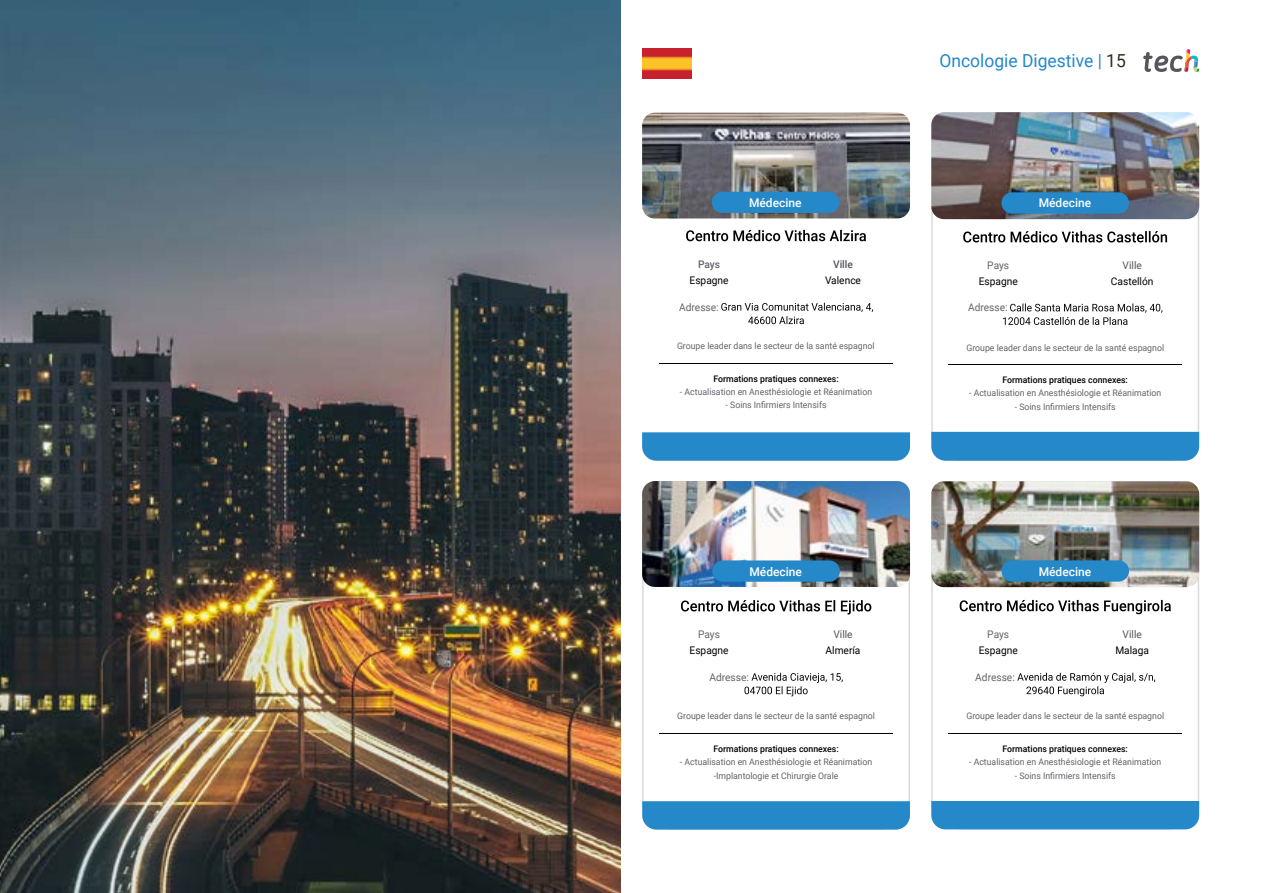
<style>
.page{position:relative;width:1263px;height:893px;background:#fff}
.page>*{position:absolute;margin:0;border:0;box-sizing:border-box;transform-origin:0 0}
.t1{font:18px "Roboto";color:#2488c9}
.t2{font:500 12px "Roboto";color:#fff}
.t3{font:10.5px "Roboto";color:#000}
.t4{font:10.5px "Roboto";color:#61646a}
.t5{font:10.5px "Roboto";color:#52555b}
.t6{font:500 10.5px "Roboto";color:#52555b}
.t7{font:500 10.5px "Roboto";color:#61646a}
.t8{font:9px/13.2px "Roboto";color:#61646a;text-align:center}
.t9{font:500 9px "Roboto";color:#000}
.s1{color:#312e20}
</style>
<div class="page">
<img style="left:642px;top:49px;width:49px;height:30px">
<svg style="left:1143px;top:49px;width:56px;height:23px"></svg>
<img style="left:0;top:0;width:621px;height:893px">
<img style="left:642px;top:113px;width:268px;height:105px">
<div style="left:712px;top:192px;width:127px;height:21px;background:#2488c9;border-radius:11px"></div>
<svg style="left:642px;top:432px;width:268px;height:29px;background:#2a8bca"></svg>
<hr style="left:659px;top:363px;width:234px;height:1px;background:#000">
<svg style="left:686px;top:230px;width:180px;height:11px"></svg>
<svg style="left:721px;top:303px;width:152px;height:21px"></svg>
<svg style="left:931px;top:125px;width:269px;height:323px"></svg>
<img style="left:931px;top:112px;width:268px;height:107px">
<div style="left:1001px;top:192px;width:128px;height:22px;background:#2488c9;border-radius:11px"></div>
<div style="left:931px;top:432px;width:268px;height:29px;background:#2488c9"></div>
<hr style="left:948px;top:364px;width:234px;height:1px;background:#000">
<svg style="left:1003px;top:303px;width:159px;height:22px"></svg>
<svg style="left:963px;top:231px;width:204px;height:11px"></svg>
<svg style="left:642px;top:548px;width:269px;height:253px"></svg>
<img style="left:642px;top:481px;width:268px;height:106px">
<div style="left:712px;top:560px;width:128px;height:22px;background:#2488c9;border-radius:11px"></div>
<svg style="left:642px;top:801px;width:268px;height:29px;background:#2a8bca"></svg>
<hr style="left:659px;top:733px;width:234px;height:1px;background:#000">
<svg style="left:744px;top:673px;width:99px;height:23px"></svg>
<svg style="left:681px;top:600px;width:190px;height:14px"></svg>
<svg style="left:931px;top:492px;width:269px;height:338px"></svg>
<img style="left:931px;top:481px;width:268px;height:106px">
<div style="left:1001px;top:560px;width:128px;height:22px;background:#2488c9;border-radius:11px"></div>
<div style="left:931px;top:801px;width:268px;height:28px;background:#2488c9"></div>
<hr style="left:948px;top:733px;width:234px;height:1px;background:#000">
<svg style="left:1017px;top:673px;width:138px;height:23px"></svg>
<svg style="left:960px;top:600px;width:211px;height:14px"></svg>
<h1 class="t1" style="left:939px;top:48px;width:188px">Oncologie Digestive | <span class="s1">15</span></h1>
<h2 class="t2" style="left:749px;top:194px;width:54px">Médecine</h2>
<h2 class="t2" style="left:1039px;top:195px;width:54px">Médecine</h2>
<p class="t7" style="left:698px;top:257px;width:24px">Pays</p>
<p class="t3" style="left:689px;top:273px;width:41px">Espagne</p>
<p class="t6" style="left:833px;top:257px;width:21px">Ville</p>
<p class="t3" style="left:825px;top:273px;width:38px">Valence</p>
<p class="t4" style="left:987px;top:258px;width:23px">Pays</p>
<p class="t3" style="left:979px;top:274px;width:41px">Espagne</p>
<p class="t5" style="left:1122px;top:258px;width:21px">Ville</p>
<p class="t3" style="left:1111px;top:274px;width:44px">Castellón</p>
<p class="t4" style="left:679px;top:299px;width:41px">Adresse:</p>
<p class="t8" style="left:677px;top:339px;width:199px">Groupe leader dans le secteur de la santé espagnol</p>
<p class="t9" style="left:713px;top:372px;width:127px">Formations pratiques connexes:</p>
<p class="t8" style="left:680px;top:385px;width:194px">- Actualisation en Anesthésiologie et Réanimation</p>
<p class="t8" style="left:726px;top:398px;width:102px">- Soins Infirmiers Intensifs</p>
<p class="t4" style="left:968px;top:300px;width:41px">Adresse:</p>
<p class="t8" style="left:966px;top:340px;width:199px">Groupe leader dans le secteur de la santé espagnol</p>
<p class="t9" style="left:1002px;top:374px;width:127px">Formations pratiques connexes:</p>
<p class="t8" style="left:969px;top:386px;width:194px">- Actualisation en Anesthésiologie et Réanimation</p>
<p class="t8" style="left:1015px;top:400px;width:102px">- Soins Infirmiers Intensifs</p>
<h2 class="t2" style="left:749px;top:563px;width:54px">Médecine</h2>
<h2 class="t2" style="left:1039px;top:563px;width:54px">Médecine</h2>
<p class="t4" style="left:698px;top:627px;width:23px">Pays</p>
<p class="t3" style="left:690px;top:643px;width:41px">Espagne</p>
<p class="t5" style="left:833px;top:627px;width:21px">Ville</p>
<p class="t3" style="left:825px;top:643px;width:36px">Almería</p>
<p class="t4" style="left:987px;top:627px;width:23px">Pays</p>
<p class="t3" style="left:979px;top:643px;width:41px">Espagne</p>
<p class="t5" style="left:1122px;top:627px;width:21px">Ville</p>
<p class="t3" style="left:1115px;top:643px;width:35px">Malaga</p>
<p class="t4" style="left:709px;top:670px;width:41px">Adresse:</p>
<p class="t8" style="left:677px;top:709px;width:199px">Groupe leader dans le secteur de la santé espagnol</p>
<p class="t9" style="left:713px;top:742px;width:127px">Formations pratiques connexes:</p>
<p class="t8" style="left:680px;top:755px;width:194px">- Actualisation en Anesthésiologie et Réanimation -Implantologie et Chirurgie Orale</p>
<p class="t4" style="left:975px;top:669px;width:41px">Adresse:</p>
<p class="t8" style="left:966px;top:709px;width:199px">Groupe leader dans le secteur de la santé espagnol</p>
<p class="t9" style="left:1002px;top:742px;width:127px">Formations pratiques connexes:</p>
<p class="t8" style="left:969px;top:755px;width:194px">- Actualisation en Anesthésiologie et Réanimation</p>
<p class="t8" style="left:1015px;top:768px;width:102px">- Soins Infirmiers Intensifs</p>
</div>
